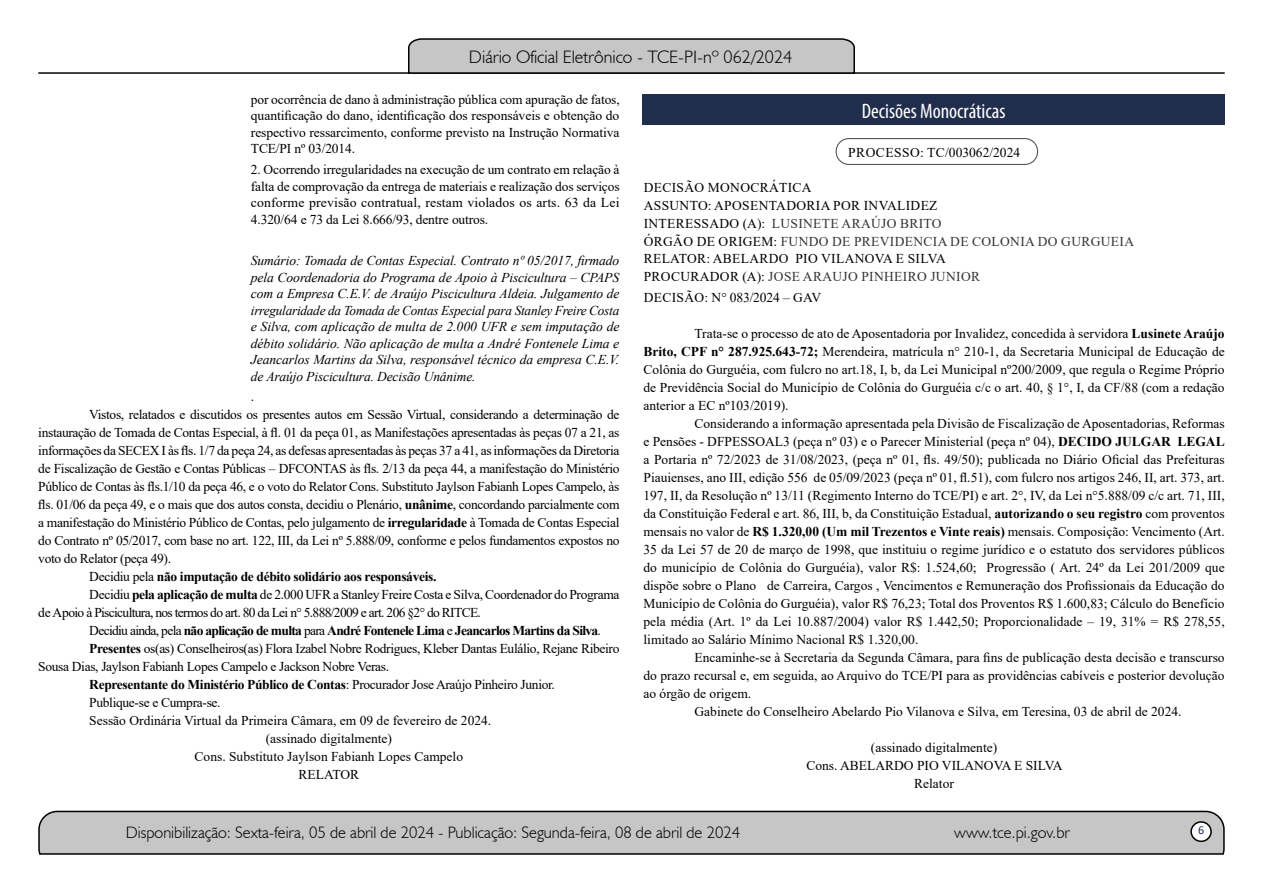
<style>
.page{position:relative;width:1263px;height:893px;background:#fff}
.page>*{position:absolute;margin:0;border:0;box-sizing:border-box;transform-origin:0 0}
.t1{font:condensed 21px "Myriad Pro";color:#fff}
.t2{font:300 18px "Humanist 521 BT";color:#000}
.t3{font:300 16.5px "Humanist 521 BT";color:#000}
.t4{font:13.5px/18px "Times New Roman";letter-spacing:-.025em;color:#000;text-align:justify}
.t5{font:13.5px/18px "Times New Roman";color:#000;text-align:center}
.t6{font:italic 13.5px/16.5px "Times New Roman";letter-spacing:-.01em;color:#000;text-align:justify}
.t7{font:13.5px/17.7px "Times New Roman";letter-spacing:.025em;color:#000}
.t8{font:700 13.5px "Times New Roman";letter-spacing:-.025em;color:#000}
.t9{font:700 13.5px "Times New Roman";letter-spacing:-.05em;color:#000}
.t10{font:13.5px "Times New Roman";letter-spacing:-.05em;color:#000}
.t11{font:13.5px "Times New Roman";letter-spacing:.02em;color:#000}
.t12{font:12px "Calibri";color:#212d4c}
.s1{font-weight:700}
.s2{font-weight:400}
.s3{color:#333}
</style>
<div class="page">
<svg style="left:38px;top:810px;width:1187px;height:45px;background:#b9b9b9"></svg>
<div style="left:1191px;top:822px;width:20px;height:19px;background:#fff;border-radius:50%"></div>
<div style="left:1190px;top:821px;width:22px;height:21px;border:2px solid #000;border-radius:50%"></div>
<hr style="left:38px;top:72px;width:1187px;height:2px;background:#000">
<svg style="left:407px;top:38px;width:449px;height:36px;background:#b4b4b4"></svg>
<div style="left:642px;top:94px;width:583px;height:31px;background:#212d4c"></div>
<div style="left:835px;top:138px;width:203px;height:27px;border:1px solid #575756;border-radius:13px"></div>
<h2 class="t2" style="left:469px;top:46px;width:325px">Diário Oficial Eletrônico - TCE-PI-nº 062/2024</h2>
<p class="t4" style="left:251px;top:91px;width:370px;line-height:16.5px">por ocorrência de dano à administração pública com apuração de fatos, quantificação do dano, identificação dos responsáveis e obtenção do respectivo ressarcimento, conforme previsto na Instrução Normativa TCE/PI nº 03/2014.</p>
<p class="t4" style="left:251px;top:161px;width:370px;line-height:16.5px">2. Ocorrendo irregularidades na execução de um contrato em relação à falta de comprovação da entrega de materiais e realização dos serviços conforme previsão contratual, restam violados os arts. 63 da Lei 4.320/64 e 73 da Lei 8.666/93, dentre outros.</p>
<p class="t6" style="left:251px;top:252px;width:370px">Sumário: Tomada de Contas Especial. Contrato nº 05/2017, firmado pela Coordenadoria do Programa de Apoio à Piscicultura – CPAPS com a Empresa C.E.V. de Araújo Piscicultura Aldeia. Julgamento de irregularidade da Tomada de Contas Especial para Stanley Freire Costa e Silva, com aplicação de multa de 2.000 UFR e sem imputação de débito solidário. Não aplicação de multa a André Fontenele Lima e Jeancarlos Martins da Silva, responsável técnico da empresa C.E.V. de Araújo Piscicultura. Decisão Unânime.</p>
<p class="t4" style="left:251px;top:387px;width:5px">.</p>
<p class="t4" style="left:89px;top:405px;width:532px">Vistos, relatados e discutidos os presentes autos em Sessão Virtual, considerando a determinação de</p>
<p class="t4" style="left:38px;top:423px;width:583px">instauração de Tomada de Contas Especial, à fl. 01 da peça 01, as Manifestações apresentadas às peças 07 a 21, as</p>
<p class="t4" style="left:38px;top:441px;width:583px">informações da SECEX I às fls. 1/7 da peça 24, as defesas apresentadas às peças 37 a 41, as informações da Diretoria</p>
<p class="t4" style="left:38px;top:459px;width:583px">de Fiscalização de Gestão e Contas Públicas – DFCONTAS às fls. 2/13 da peça 44, a manifestação do Ministério</p>
<p class="t4" style="left:38px;top:477px;width:583px">Público de Contas às fls.1/10 da peça 46, e o voto do Relator Cons. Substituto Jaylson Fabianh Lopes Campelo, às</p>
<p class="t4" style="left:38px;top:495px;width:583px">fls. 01/06 da peça 49, e o mais que dos autos consta, decidiu o Plenário, <span class="s1">unânime</span>, concordando parcialmente com</p>
<p class="t4" style="left:38px;top:513px;width:583px">a manifestação do Ministério Público de Contas, pelo julgamento de <span class="s1">irregularidade</span> à Tomada de Contas Especial</p>
<p class="t4" style="left:38px;top:531px;width:583px">do Contrato nº 05/2017, com base no art. 122, III, da Lei nº 5.888/09, conforme e pelos fundamentos expostos no</p>
<p class="t4" style="left:38px;top:549px;width:134px">voto do Relator (peça 49).</p>
<p class="t8" style="left:89px;top:567px;width:349px"><span class="s2">Decidiu pela</span> não imputação de débito solidário aos responsáveis.</p>
<p class="t4" style="left:89px;top:585px;width:532px">Decidiu <span class="s1">pela aplicação de multa</span> de 2.000 UFR a Stanley Freire Costa e Silva, Coordenador do Programa</p>
<p class="t10" style="left:38px;top:603px;width:444px">de Apoio à Piscicultura, nos termos do art. 80 da Lei n° 5.888/2009 e art. 206 §2° do RITCE.</p>
<p class="t9" style="left:89px;top:621px;width:513px"><span class="s2">Decidiu ainda, pela</span> não aplicação de multa <span class="s2">para</span> André Fontenele Lima <span class="s2">e</span> Jeancarlos Martins da Silva<span class="s2">.</span></p>
<p class="t4" style="left:89px;top:639px;width:532px"><span class="s1">Presentes</span> os(as) Conselheiros(as) Flora Izabel Nobre Rodrigues, Kleber Dantas Eulálio, Rejane Ribeiro</p>
<p class="t4" style="left:38px;top:657px;width:352px">Sousa Dias, Jaylson Fabianh Lopes Campelo e Jackson Nobre Veras.</p>
<p class="t8" style="left:89px;top:675px;width:467px">Representante do Ministério Público de Contas<span class="s2">: Procurador Jose Araújo Pinheiro Junior.</span></p>
<p class="t4" style="left:89px;top:693px;width:133px">Publique-se e Cumpra-se.</p>
<p class="t5" style="left:89px;top:711px;width:403px">Sessão Ordinária Virtual da Primeira Câmara, em 09 de fevereiro de 2024.</p>
<p class="t5" style="left:266px;top:729px;width:128px">(assinado digitalmente)</p>
<p class="t5" style="left:195px;top:747px;width:270px">Cons. Substituto Jaylson Fabianh Lopes Campelo</p>
<p class="t5" style="left:299px;top:765px;width:62px">RELATOR</p>
<h1 class="t1" style="left:862px;top:98px;width:145px">Decisões Monocráticas</h1>
<p class="t11" style="left:848px;top:143px;width:173px">PROCESSO: TC/003062/2024</p>
<p class="t7" style="left:644px;top:178px;width:492px">DECISÃO MONOCRÁTICA<br>ASSUNTO: APOSENTADORIA POR INVALIDEZ<br>INTERESSADO (A): <span class="s3">LUSINETE ARAÚJO BRITO<br></span>ÓRGÃO DE ORIGEM: <span class="s3">FUNDO DE PREVIDENCIA DE COLONIA DO GURGUEIA </span>RELATOR: ABELARDO PIO VILANOVA E SILVA<br>PROCURADOR (A): <span class="s3">JOSE ARAUJO PINHEIRO JUNIOR</span></p>
<p class="t7" style="left:644px;top:288px;width:179px">DECISÃO: N° 083/2024 – GAV</p>
<p class="t4" style="left:643px;top:324px;width:583px;text-indent:51px">Trata-se o processo de ato de Aposentadoria por Invalidez, concedida à servidora <span class="s1">Lusinete Araújo Brito, CPF n° 287.925.643-72;</span> Merendeira, matrícula n° 210-1, da Secretaria Municipal de Educação de Colônia do Gurguéia, com fulcro no art.18, I, b, da Lei Municipal nº200/2009, que regula o Regime Próprio de Previdência Social do Município de Colônia do Gurguéia c/c o art. 40, § 1°, I, da CF/88 (com a redação anterior a EC nº103/2019).</p>
<p class="t4" style="left:643px;top:414px;width:583px;text-indent:51px">Considerando a informação apresentada pela Divisão de Fiscalização de Aposentadorias, Reformas e Pensões - DFPESSOAL3 (peça nº 03) e o Parecer Ministerial (peça nº 04), <span class="s1">DECIDO JULGAR LEGAL </span>a Portaria nº 72/2023 de 31/08/2023, (peça nº 01, fls. 49/50); publicada no Diário Oficial das Prefeituras Piauienses, ano III, edição 556 de 05/09/2023 (peça nº 01, fl.51), com fulcro nos artigos 246, II, art. 373, art.<br>197, II, da Resolução nº 13/11 (Regimento Interno do TCE/PI) e art. 2°, IV, da Lei n°5.888/09 c/c art. 71, III, da Constituição Federal e art. 86, III, b, da Constituição Estadual, <span class="s1">autorizando o seu registro</span> com proventos mensais no valor de <span class="s1">R$ 1.320,00 (Um mil Trezentos e Vinte reais)</span> mensais. Composição: Vencimento (Art.<br>35 da Lei 57 de 20 de março de 1998, que instituiu o regime jurídico e o estatuto dos servidores públicos do município de Colônia do Gurguéia), valor R$: 1.524,60; Progressão ( Art. 24º da Lei 201/2009 que dispõe sobre o Plano de Carreira, Cargos , Vencimentos e Remuneração dos Profissionais da Educação do Município de Colônia do Gurguéia), valor R$ 76,23; Total dos Proventos R$ 1.600,83; Cálculo do Benefício pela média (Art. 1º da Lei 10.887/2004) valor R$ 1.442,50; Proporcionalidade – 19, 31% = R$ 278,55, limitado ao Salário Mínimo Nacional R$ 1.320,00.</p>
<p class="t5" style="left:694px;top:648px;width:532px">Encaminhe-se à Secretaria da Segunda Câmara, para fins de publicação desta decisão e transcurso</p>
<p class="t5" style="left:643px;top:666px;width:583px">do prazo recursal e, em seguida, ao Arquivo do TCE/PI para as providências cabíveis e posterior devolução</p>
<p class="t5" style="left:643px;top:684px;width:109px">ao órgão de origem.</p>
<p class="t5" style="left:694px;top:702px;width:489px">Gabinete do Conselheiro Abelardo Pio Vilanova e Silva, em Teresina, 03 de abril de 2024.</p>
<p class="t5" style="left:806px;top:738px;width:258px">(assinado digitalmente)<br>Cons. ABELARDO PIO VILANOVA E SILVA<br>Relator</p>
<p class="t3" style="left:126px;top:822px;width:616px">Disponibilização: Sexta-feira, 05 de abril de 2024 - Publicação: Segunda-feira, 08 de abril de 2024</p>
<p class="t3" style="left:954px;top:822px;width:117px">www.tce.pi.gov.br</p>
<p class="t12" style="left:1198px;top:821px;width:8px">6</p>
</div>
